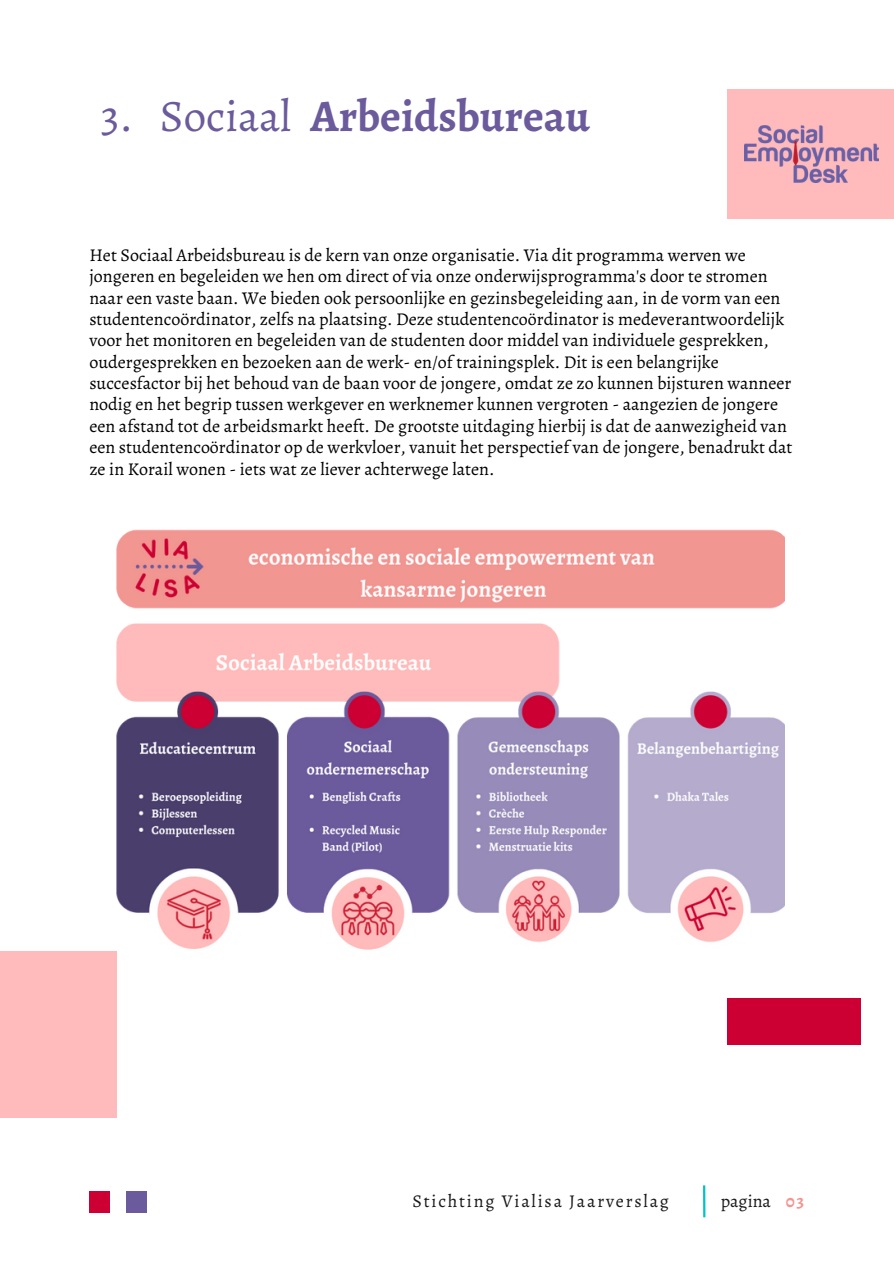
<style>
.page{position:relative;width:894px;height:1264px;background:#fff}
.page>*{position:absolute;margin:0;border:0;box-sizing:border-box;transform-origin:0 0}
.t1{font:700 45px "Alegreya";color:#6b5a9c}
.t2{font:18px/21.3px "Alegreya";color:#000}
.t3{font:18px "Alegreya";letter-spacing:.1em;color:#191717}
.t4{font:700 18px "Alegreya";color:#f29692}
.s1{font-weight:400}
</style>
<div class="page">
<hr style="left:702px;top:1185px;width:3px;height:32px;background:#00c2cb">
<div style="left:127px;top:1190px;width:20px;height:22px;background:#6b5a9c"></div>
<div style="left:89px;top:1190px;width:21px;height:22px;background:#c03"></div>
<div style="left:727px;top:89px;width:166px;height:130px;background:#fbb"></div>
<div style="left:727px;top:998px;width:133px;height:46px;background:#c03"></div>
<img style="left:116px;top:529px;width:667px;height:421px">
<div style="left:0;top:950px;width:117px;height:167px;background:#fbb"></div>
<img style="left:744px;top:126px;width:134px;height:56px">
<p class="t1" style="left:101px;top:85px;width:491px"><span class="s1">3. Sociaal</span> Arbeidsbureau</p>
<p class="t2" style="left:89px;top:244px;width:704px">Het Sociaal Arbeidsbureau is de kern van onze organisatie. Via dit programma werven we jongeren en begeleiden we hen om direct of via onze onderwijsprogramma's door te stromen naar een vaste baan. We bieden ook persoonlijke en gezinsbegeleiding aan, in de vorm van een studentencoördinator, zelfs na plaatsing. Deze studentencoördinator is medeverantwoordelijk voor het monitoren en begeleiden van de studenten door middel van individuele gesprekken, oudergesprekken en bezoeken aan de werk- en/of trainingsplek. Dit is een belangrijke succesfactor bij het behoud van de baan voor de jongere, omdat ze zo kunnen bijsturen wanneer nodig en het begrip tussen werkgever en werknemer kunnen vergroten - aangezien de jongere een afstand tot de arbeidsmarkt heeft. De grootste uitdaging hierbij is dat de aanwezigheid van een studentencoördinator op de werkvloer, vanuit het perspectief van de jongere, benadrukt dat ze in Korail wonen - iets wat ze liever achterwege laten.</p>
<p class="t3" style="left:412px;top:1188px;width:258px">Stichting Vialisa Jaarverslag</p>
<h1 class="t3" style="left:720px;top:1188px;width:52px">pagina</h1>
<p class="t4" style="left:785px;top:1188px;width:20px">03</p>
</div>
